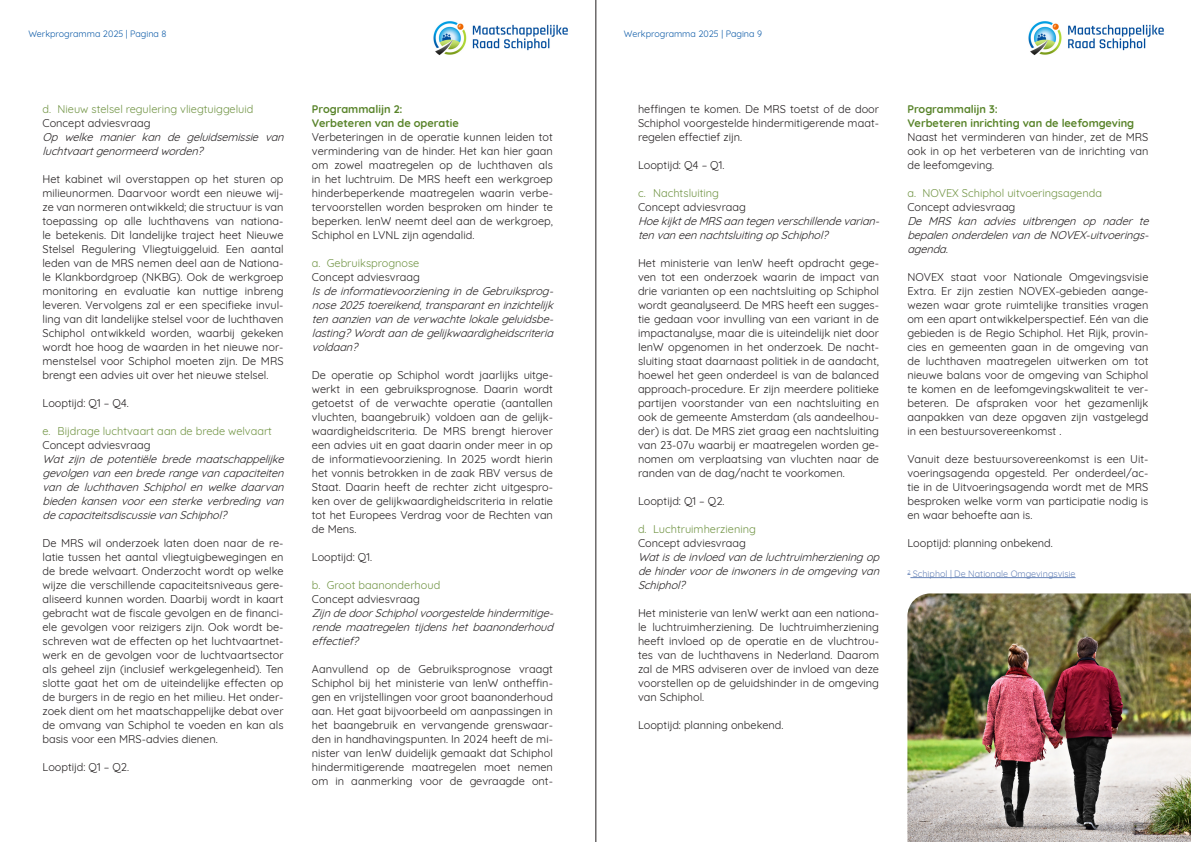
<style>
.page{position:relative;width:1191px;height:842px;background:#fff}
.page>*{position:absolute;margin:0;border:0;box-sizing:border-box;transform-origin:0 0}
.t1{font:11px/14px "Quicksand";color:#231f20;text-align:justify}
.Alineastijl_cursief{font:italic 11px/14px "Quicksand";color:#231f20;text-align:justify}
.t2{font:11px "Quicksand";color:#719444}
.t3{font:700 11px "Quicksand";color:#588329}
.t4{font:9px "Quicksand";color:#0c5aa7}
.t5{font:9px "Quicksand";color:#6985b9}
</style>
<div class="page">
<img style="left:433px;top:21px;width:135px;height:34px">
<img style="left:1028px;top:21px;width:136px;height:34px">
<img style="left:907px;top:593px;width:284px;height:249px">
<hr style="left:910px;top:577px;width:165px;height:1px;background:#6985b9">
<hr style="left:595px;top:0;width:1px;height:842px;background:#231f20">
<p class="t4" style="left:28px;top:27px;width:140px">Werkprogramma 2025 | Pagina 8</p>
<p class="t4" style="left:624px;top:27px;width:140px">Werkprogramma 2025 | Pagina 9</p>
<p class="t2" style="left:43px;top:100px;width:212px">d. Nieuw stelsel regulering vliegtuiggeluid</p>
<p class="t1" style="left:43px;top:115px;width:109px">Concept adviesvraag</p>
<p class="Alineastijl_cursief" style="left:43px;top:129px;width:246px">Op welke manier kan de geluidsemissie van luchtvaartgenormeerdworden?</p>
<p class="t1" style="left:43px;top:171px;width:242px">Het kabinet wil overstappen op het sturen op milieunormen. Daarvoor wordt een nieuwe wij&shy;ze van normeren ontwikkeld; die structuur is van toepassing op alle luchthavens van nationa&shy;le betekenis. Dit landelijke traject heet Nieuwe Stelsel Regulering Vliegtuiggeluid. Een aantal leden van de MRS nemen deel aan de Nationa&shy;le Klankbordgroep (NKBG). Ook de werkgroep monitoring en evaluatie kan nuttige inbreng leveren. Vervolgens zal er een specifieke invul&shy;ling van dit landelijke stelsel voor de luchthaven Schiphol ontwikkeld worden, waarbij gekeken wordt hoe hoog de waarden in het nieuwe nor&shy;menstelsel voor Schiphol moeten zijn. De MRS brengt een advies uit over het nieuwe stelsel.</p>
<p class="t1" style="left:43px;top:395px;width:88px">Looptijd: Q1 – Q4.</p>
<p class="t2" style="left:43px;top:422px;width:231px">e. Bijdrage luchtvaart aan de brede welvaart</p>
<p class="t1" style="left:43px;top:437px;width:109px">Concept adviesvraag</p>
<p class="Alineastijl_cursief" style="left:43px;top:451px;width:246px">Wat zijn de potentiële brede maatschappelij ke gevolgenvaneenbrederangevancapaciteiten van de luchthaven Schiphol en welke daarvan biedenkansenvooreensterkeverbredingvan decapaciteitsdiscussievanSchiphol?</p>
<p class="t1" style="left:43px;top:535px;width:242px">De MRS wil onderzoek laten doen naar de re&shy;latie tussen het aantal vliegtuigbewegingen en de brede welvaart. Onderzocht wordt op welke wijze die verschillende capaciteitsniveaus gere&shy;aliseerd kunnen worden. Daarbij wordt in kaart gebracht wat de fiscale gevolgen en de financi&shy;ële gevolgen voor reizigers zijn. Ook wordt be&shy;schreven wat de effecten op het luchtvaartnet&shy;werk en de gevolgen voor de luchtvaartsector als geheel zijn (inclusief werkgelegenheid). Ten slotte gaat het om de uiteindelijke effecten op de burgers in de regio en het milieu. Het onder&shy;zoek dient om het maatschappelijke debat over de omvang van Schiphol te voeden en kan als basis voor een MRS-advies dienen.</p>
<p class="t1" style="left:43px;top:759px;width:88px">Looptijd: Q1 – Q2.</p>
<p class="t3" style="left:312px;top:100px;width:92px">Programmalijn 2:</p>
<p class="t3" style="left:312px;top:114px;width:148px">Verbeteren van de operatie</p>
<p class="t1" style="left:312px;top:129px;width:242px">Verbeteringen in de operatie kunnen leiden tot vermindering van de hinder. Het kan hier gaan om zowel maatregelen op de luchthaven als in het luchtruim. De MRS heeft een werkgroep hinderbeperkende maatregelen waarin verbe&shy;tervoorstellen worden besproken om hinder te beperken. IenW neemt deel aan de werkgroep, Schiphol en LVNL zijn agendalid.</p>
<p class="t2" style="left:312px;top:254px;width:109px">a. Gebruiksprognose</p>
<p class="t1" style="left:312px;top:269px;width:109px">Concept adviesvraag</p>
<p class="Alineastijl_cursief" style="left:312px;top:283px;width:246px">IsdeinformatievoorzieningindeGebruiksprog&shy;nose2025toereikend,transparanteninzichtelij k tenaanzienvandeverwachtelokalegeluidsbe&shy;lasting?Wordtaandegelij kwaardigheidscriteria voldaan?</p>
<p class="t1" style="left:312px;top:367px;width:242px">De operatie op Schiphol wordt jaarlijks uitge&shy;werkt in een gebruiksprognose. Daarin wordt getoetst of de verwachte operatie (aantallen vluchten, baangebruik) voldoen aan de gelijk&shy;waardigheidscriteria. De MRS brengt hierover een advies uit en gaat daarin onder meer in op de informatievoorziening. In 2025 wordt hierin het vonnis betrokken in de zaak RBV versus de Staat. Daarin heeft de rechter zicht uitgespro&shy;ken over de gelijkwaardigheidscriteria in relatie tot het Europees Verdrag voor de Rechten van de Mens.</p>
<p class="t1" style="left:312px;top:549px;width:62px">Looptijd: Q1.</p>
<p class="t2" style="left:312px;top:576px;width:130px">b. Groot baanonderhoud</p>
<p class="t1" style="left:312px;top:591px;width:109px">Concept adviesvraag</p>
<p class="Alineastijl_cursief" style="left:312px;top:605px;width:246px">Zij ndedoorSchipholvoorgesteldehindermitige&shy;rende maatregelen tijdens het baanonderhoud effectief?</p>
<p class="t1" style="left:312px;top:661px;width:242px">Aanvullend op de Gebruiksprognose vraagt Schiphol bij het ministerie van IenW ontheffin&shy;gen en vrijstellingen voor groot baanonderhoud aan. Het gaat bijvoorbeeld om aanpassingen in het baangebruik en vervangende grenswaar&shy;den in handhavingspunten. In 2024 heeft de mi&shy;nister van IenW duidelijk gemaakt dat Schiphol hindermitigerende maatregelen moet nemen om in aanmerking voor de gevraagde ont-</p>
<p class="t1" style="left:638px;top:101px;width:242px">heffingen te komen. De MRS toetst of de door Schiphol voorgestelde hindermitigerende maat&shy;regelen effectief zijn.</p>
<p class="t1" style="left:638px;top:157px;width:88px">Looptijd: Q4 – Q1.</p>
<p class="t2" style="left:638px;top:184px;width:82px">c. Nachtsluiting</p>
<p class="t1" style="left:638px;top:199px;width:109px">Concept adviesvraag</p>
<p class="Alineastijl_cursief" style="left:638px;top:213px;width:246px">Hoekij ktdeMRSaantegenverschillendevarian&shy;tenvaneennachtsluitingopSchiphol?</p>
<p class="t1" style="left:638px;top:255px;width:242px">Het ministerie van IenW heeft opdracht gege&shy;ven tot een onderzoek waarin de impact van drie varianten op een nachtsluiting op Schiphol wordt geanalyseerd. De MRS heeft een sugges&shy;tie gedaan voor invulling van een variant in de impactanalyse, maar die is uiteindelijk niet door IenW opgenomen in het onderzoek. De nacht&shy;sluiting staat daarnaast politiek in de aandacht, hoewel het geen onderdeel is van de balanced approach-procedure. Er zijn meerdere politieke partijen voorstander van een nachtsluiting en ook de gemeente Amsterdam (als aandeelhou&shy;der) is dat. De MRS ziet graag een nachtsluiting van 23-07u waarbij er maatregelen worden ge&shy;nomen om verplaatsing van vluchten naar de randen van de dag/nacht te voorkomen.</p>
<p class="t1" style="left:638px;top:493px;width:88px">Looptijd: Q1 – Q2.</p>
<p class="t2" style="left:638px;top:520px;width:119px">d. Luchtruimherziening</p>
<p class="t1" style="left:638px;top:535px;width:109px">Concept adviesvraag</p>
<p class="Alineastijl_cursief" style="left:638px;top:549px;width:246px">Watisdeinvloedvandeluchtruimherzieningop dehindervoordeinwonersindeomgevingvan Schiphol?</p>
<p class="t1" style="left:638px;top:605px;width:242px">Het ministerie van IenW werkt aan een nationa&shy;le luchtruimherziening. De luchtruimherziening heeft invloed op de operatie en de vluchtrou&shy;tes van de luchthavens in Nederland. Daarom zal de MRS adviseren over de invloed van deze voorstellen op de geluidshinder in de omgeving van Schiphol.</p>
<p class="t1" style="left:638px;top:717px;width:147px">Looptijd: planning onbekend.</p>
<p class="t3" style="left:907px;top:100px;width:92px">Programmalijn 3:</p>
<p class="t3" style="left:907px;top:114px;width:228px">Verbeteren inrichting van de leefomgeving</p>
<p class="t1" style="left:907px;top:129px;width:242px">Naast het verminderen van hinder, zet de MRS ook in op het verbeteren van de inrichting van de leefomgeving.</p>
<p class="t2" style="left:907px;top:184px;width:196px">a. NOVEX Schiphol uitvoeringsagenda</p>
<p class="t1" style="left:907px;top:199px;width:109px">Concept adviesvraag</p>
<p class="Alineastijl_cursief" style="left:907px;top:213px;width:246px">De MRS kan advies uitbrengen op nader te bepalenonderdelenvandeNOVEX-uitvoerings&shy;agenda.</p>
<p class="t1" style="left:907px;top:269px;width:242px">NOVEX staat voor Nationale Omgevingsvisie Extra. Er zijn zestien NOVEX-gebieden aange&shy;wezen waar grote ruimtelijke transities vragen om een apart ontwikkelperspectief. Eén van die gebieden is de Regio Schiphol. Het Rijk, provin&shy;cies en gemeenten gaan in de omgeving van de luchthaven maatregelen uitwerken om tot nieuwe balans voor de omgeving van Schiphol te komen en de leefomgevingskwaliteit te ver&shy;beteren. De afspraken voor het gezamenlijk aanpakken van deze opgaven zijn vastgelegd in een bestuursovereenkomst .</p>
<p class="t1" style="left:907px;top:451px;width:242px">Vanuit deze bestuursovereenkomst is een Uit&shy;voeringsagenda opgesteld. Per onderdeel/ac&shy;tie in de Uitvoeringsagenda wordt met de MRS besproken welke vorm van participatie nodig is en waar behoefte aan is.</p>
<p class="t1" style="left:907px;top:535px;width:147px">Looptijd: planning onbekend.</p>
<p class="t5" style="left:907px;top:567px;width:170px"><sup>2</sup> Schiphol | De Nationale Omgevingsvisie</p>
</div>
